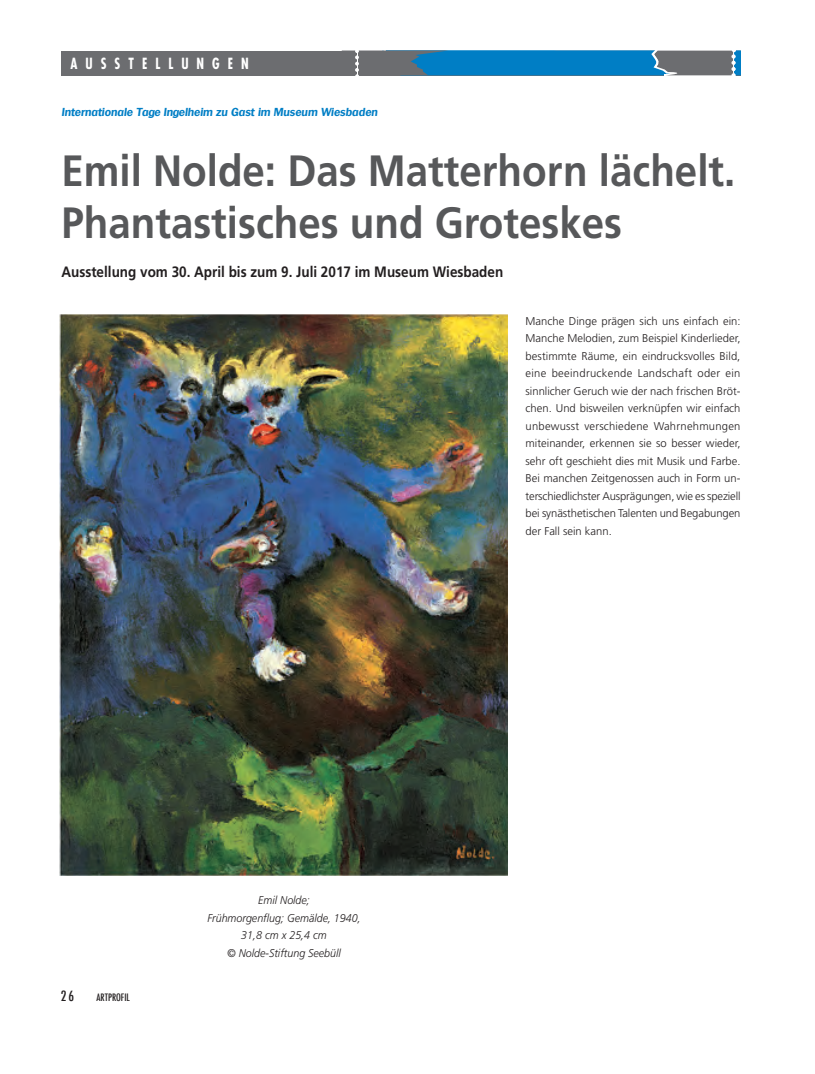
<style>
.page{position:relative;width:815px;height:1074px;background:#fff}
.page>*{position:absolute;margin:0;border:0;box-sizing:border-box;transform-origin:0 0}
.t1{font:700 43.75px/52.5px "Frutiger";color:#57585a;scale:.92 1}
.t2{font:700 15px "Frutiger";color:#231f20;scale:.9 1}
.t3{font:700 condensed 15px "Futura";letter-spacing:.6em;color:#fff;scale:.89 1}
.t4{font:500 condensed 13.75px "Futura";color:#231f20}
.t5{font:300 11.25px/17.5px "Frutiger";letter-spacing:-.005em;color:#231f20;text-align:justify}
.t6{font:italic 300 11.25px/17.5px "Frutiger";color:#231f20;text-align:center;scale:.95 1}
.t7{font:italic 700 11.25px "Futon";color:#007ec5}
.t8{font:500 condensed 10px "Futura";color:#231f20}
</style>
<div class="page">
<div style="left:61px;top:51px;width:679px;height:24px;background:#6c6d70"></div>
<svg style="left:342px;top:50px;width:398px;height:26px"></svg>
<img style="left:59px;top:314px;width:449px;height:561px">
<h2 class="t3" style="left:70px;top:54px;width:202px">AUSSTELLUNGEN</h2>
<h2 class="t3" style="left:70px;top:54px;width:96px">RAHMEN</h2>
<p class="t7" style="left:61px;top:105px;width:318px">Internationale Tage Ingelheim zu Gast im Museum Wiesbaden</p>
<h1 class="t1" style="left:61px;top:144px;width:734px">Emil Nolde: Das Matterhorn lächelt.<br>Phantastisches und Groteskes</h1>
<h2 class="t2" style="left:61px;top:263px;width:492px">Ausstellung vom 30. April bis zum 9. Juli 2017 im Museum Wiesbaden</h2>
<p class="t4" style="left:61px;top:987px;width:15px">26</p>
<p class="t8" style="left:96px;top:991px;width:35px">ARTPROFIL</p>
<p class="t6" style="left:207px;top:891px;width:163px">Emil Nolde;<br>Frühmorgenflug; Gemälde, 1940,<br>31,8 cm x 25,4 cm<br>© Nolde-Stiftung Seebüll</p>
<p class="t5" style="left:526px;top:312px;width:217px">Manche Dinge prägen sich uns einfach ein:<br>Manche Melodien, zum Beispiel Kinderlieder, bestimmte Räume, ein eindrucksvolles Bild, eine beeindruckende Landschaft oder ein sinnlicher Geruch wie der nach frischen Bröt&shy;chen. Und bisweilen verknüpfen wir einfach unbewusst verschiedene Wahrnehmungen miteinander, erkennen sie so besser wieder, sehr oft geschieht dies mit Musik und Farbe.<br>Bei manchen Zeitgenossen auch in Form un&shy;terschiedlichster Ausprägungen, wie es speziell bei synästhetischen Talenten und Begabungen der Fall sein kann.</p>
</div>
